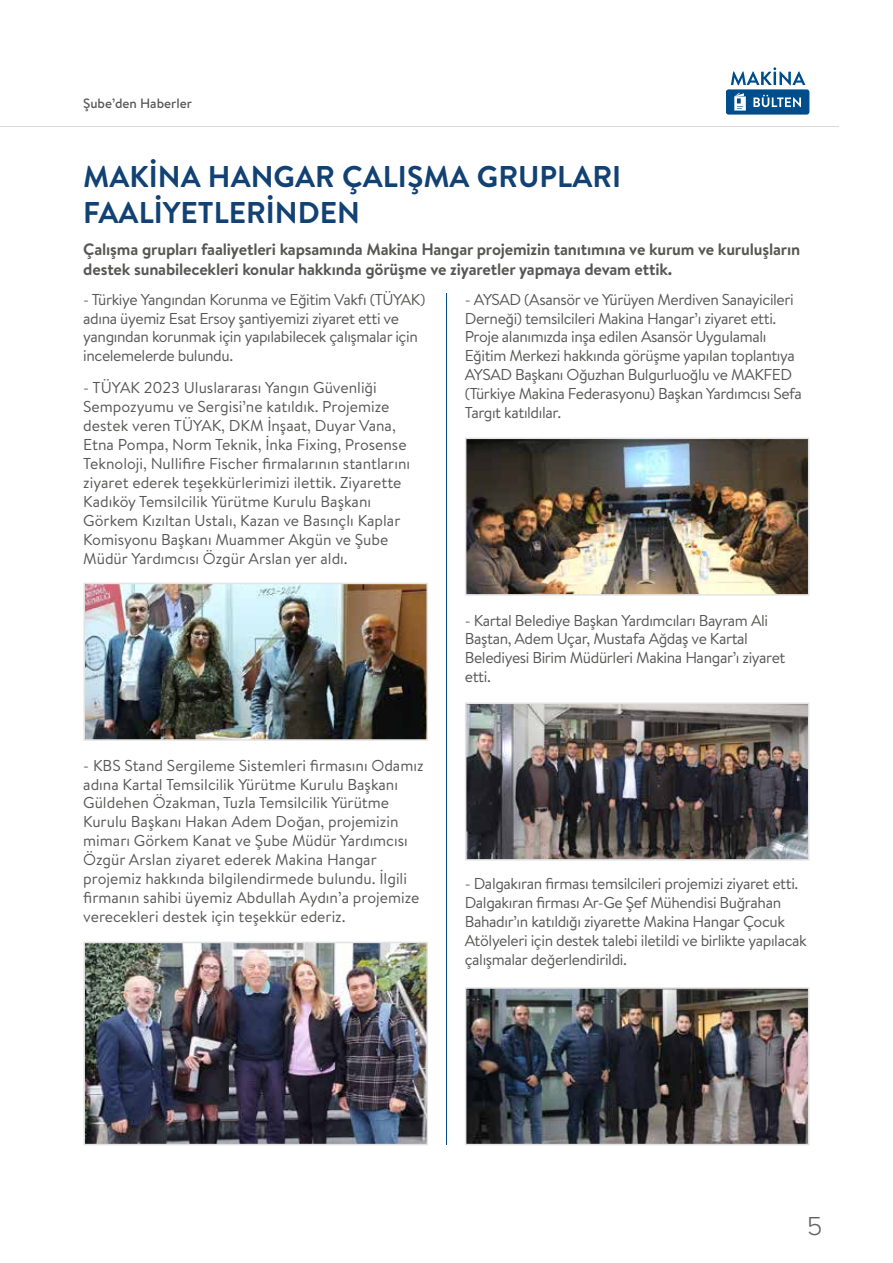
<style>
.page{position:relative;width:893px;height:1263px;background:#fff}
.page>*{position:absolute;margin:0;border:0;box-sizing:border-box;transform-origin:0 0}
.t1{font:700 30px/36px "Brandon Text";color:#124173}
.t2{font:300 27px "Proxima Nova A";color:#646363}
.t3{font:700 16.5px/19.8px "Brandon Text";letter-spacing:-.01em;color:#575756}
.t4{font:15.75px/18.9px "Brandon Text";letter-spacing:-.025em;color:#575756}
.t5{font:15.75px/18.9px "Brandon Text";color:#575756}
.t6{font:500 13.5px "Brandon Text";color:#575756}
</style>
<div class="page">
<div style="left:726px;top:89px;width:83px;height:26px;background:#004d8c;border-radius:3px"></div>
<svg style="left:731px;top:68px;width:74px;height:17px"></svg>
<svg style="left:753px;top:95px;width:48px;height:12px"></svg>
<svg style="left:734px;top:93px;width:12px;height:18px"></svg>
<hr style="left:0;top:126px;width:839px;height:1px;background:#dadada">
<hr style="left:446px;top:294px;width:1px;height:851px;background:#004d8c">
<img style="left:468px;top:441px;width:338px;height:152px">
<div style="left:465px;top:438px;width:344px;height:158px;border:2px solid #e3e3e3"></div>
<img style="left:468px;top:705px;width:338px;height:152px">
<div style="left:465px;top:702px;width:344px;height:158px;border:2px solid #e3e3e3"></div>
<img style="left:468px;top:990px;width:338px;height:152px">
<div style="left:465px;top:987px;width:344px;height:158px;border:2px solid #e3e3e3"></div>
<img style="left:86px;top:945px;width:339px;height:197px">
<div style="left:83px;top:942px;width:345px;height:203px;border:2px solid #e3e3e3"></div>
<img style="left:86px;top:586px;width:339px;height:152px">
<div style="left:83px;top:583px;width:345px;height:158px;border:2px solid #e3e3e3"></div>
<p class="t6" style="left:83px;top:94px;width:110px">Şube’den Haberler</p>
<h1 class="t1" style="left:83px;top:158px;width:539px">MAKİNA HANGAR ÇALIŞMA GRUPLARI<br>FAALİYETLERİNDEN</h1>
<p class="t3" style="left:83px;top:239px;width:718px">Çalışma grupları faaliyetleri kapsamında Makina Hangar projemizin tanıtımına ve kurum ve kuruluşların destek sunabilecekleri konular hakkında görüşme ve ziyaretler yapmaya devam ettik.</p>
<p class="t4" style="left:83px;top:289px;width:344px">- Türkiye Yangından Korunma ve Eğitim Vakfı (TÜYAK) adına üyemiz Esat Ersoy şantiyemizi ziyaret etti ve yangından korunmak için yapılabilecek çalışmalar için incelemelerde bulundu.</p>
<p class="t5" style="left:83px;top:378px;width:328px">- TÜYAK 2023 Uluslararası Yangın Güvenliği Sempozyumu ve Sergisi’ne katıldık. Projemize destek veren TÜYAK, DKM İnşaat, Duyar Vana, Etna Pompa, Norm Teknik, İnka Fixing, Prosense Teknoloji, Nullifire Fischer firmalarının stantlarını ziyaret ederek teşekkürlerimizi ilettik. Ziyarette Kadıköy Temsilcilik Yürütme Kurulu Başkanı Görkem Kızıltan Ustalı, Kazan ve Basınçlı Kaplar Komisyonu Başkanı Muammer Akgün ve Şube Müdür Yardımcısı Özgür Arslan yer aldı.</p>
<p class="t5" style="left:83px;top:755px;width:342px">- KBS Stand Sergileme Sistemleri firmasını Odamız adına Kartal Temsilcilik Yürütme Kurulu Başkanı Güldehen Özakman, Tuzla Temsilcilik Yürütme Kurulu Başkanı Hakan Adem Doğan, projemizin mimarı Görkem Kanat ve Şube Müdür Yardımcısı Özgür Arslan ziyaret ederek Makina Hangar projemiz hakkında bilgilendirmede bulundu. İlgili firmanın sahibi üyemiz Abdullah Aydın’a projemize verecekleri destek için teşekkür ederiz.</p>
<p class="t4" style="left:465px;top:289px;width:339px">- AYSAD (Asansör ve Yürüyen Merdiven Sanayicileri Derneği) temsilcileri Makina Hangar’ı ziyaret etti.<br>Proje alanımızda inşa edilen Asansör Uygulamalı Eğitim Merkezi hakkında görüşme yapılan toplantıya AYSAD Başkanı Oğuzhan Bulgurluoğlu ve MAKFED (Türkiye Makina Federasyonu) Başkan Yardımcısı Sefa Targıt katıldılar.</p>
<p class="t4" style="left:465px;top:610px;width:322px">- Kartal Belediye Başkan Yardımcıları Bayram Ali Baştan, Adem Uçar, Mustafa Ağdaş ve Kartal Belediyesi Birim Müdürleri Makina Hangar’ı ziyaret etti.</p>
<p class="t4" style="left:465px;top:874px;width:344px">- Dalgakıran firması temsilcileri projemizi ziyaret etti.<br>Dalgakıran firması Ar-Ge Şef Mühendisi Buğrahan Bahadır’ın katıldığı ziyarette Makina Hangar Çocuk Atölyeleri için destek talebi iletildi ve birlikte yapılacak çalışmalar değerlendirildi.</p>
<h2 class="t2" style="left:807px;top:1211px;width:17px">5</h2>
</div>
